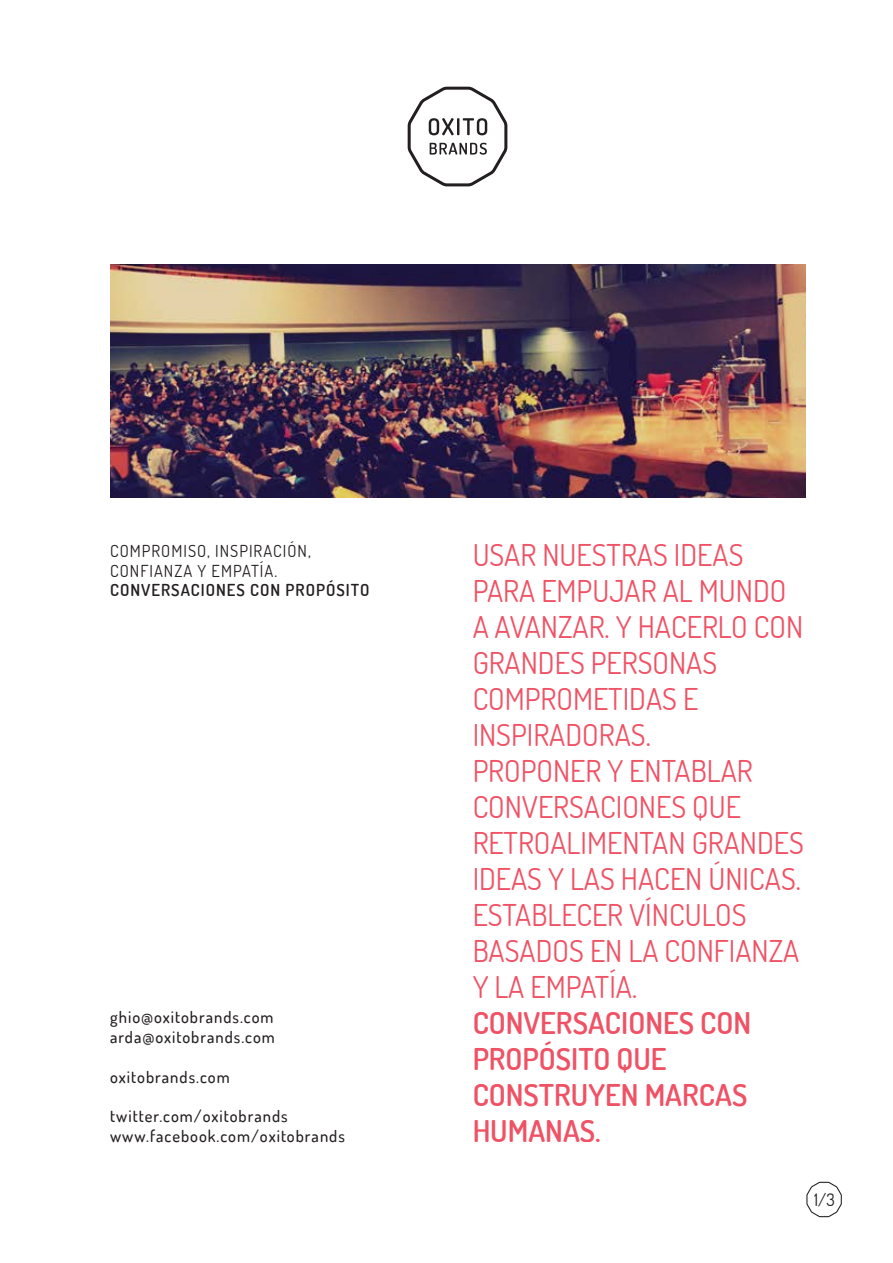
<style>
.page{position:relative;width:893px;height:1263px;background:#fff}
.page>*{position:absolute;margin:0;border:0;box-sizing:border-box;transform-origin:0 0}
.t1{font:30px/36px "Dosis";color:#ef5265}
.t2{font:600 30px/36px "Dosis";color:#ef5265}
.t3{font:17.1px "Dosis";color:#231f20}
.t4{font:500 16.5px/19.8px "Dosis";letter-spacing:.06em;color:#231f20}
.t5{font:16.5px/19.8px "Dosis";letter-spacing:.06em;color:#231f20}
.t6{font:600 16.5px "Dosis";letter-spacing:.06em;color:#231f20}
</style>
<div class="page">
<img style="left:111px;top:265px;width:694px;height:232px">
<svg style="left:806px;top:1182px;width:36px;height:35px"></svg>
<svg style="left:408px;top:87px;width:99px;height:99px"></svg>
<p class="t5" style="left:110px;top:540px;width:202px">COMPROMISO, INSPIRACIÓN,<br>CONFIANZA Y EMPATÍA.</p>
<p class="t6" style="left:110px;top:580px;width:261px">CONVERSACIONES CON PROPÓSITO</p>
<p class="t4" style="left:110px;top:1007px;width:166px">ghio@oxitobrands.com arda@oxitobrands.com</p>
<p class="t4" style="left:110px;top:1066px;width:121px">oxitobrands.com</p>
<p class="t4" style="left:110px;top:1106px;width:236px">twitter.com/oxitobrands www.facebook.com/oxitobrands</p>
<p class="t1" style="left:472px;top:536px;width:333px">USAR NUESTRAS IDEAS<br>PARA EMPUJAR AL MUNDO<br>A AVANZAR. Y HACERLO CON<br>GRANDES PERSONAS<br>COMPROMETIDAS E<br>INSPIRADORAS.<br>PROPONER Y ENTABLAR<br>CONVERSACIONES QUE<br>RETROALIMENTAN GRANDES<br>IDEAS Y LAS HACEN ÚNICAS.<br>ESTABLECER VÍNCULOS<br>BASADOS EN LA CONFIANZA<br>Y LA EMPATÍA.</p>
<p class="t2" style="left:472px;top:1004px;width:280px">CONVERSACIONES CON<br>PROPÓSITO QUE<br>CONSTRUYEN MARCAS<br>HUMANAS.</p>
<p class="t3" style="left:814px;top:1188px;width:22px">1/3</p>
</div>
